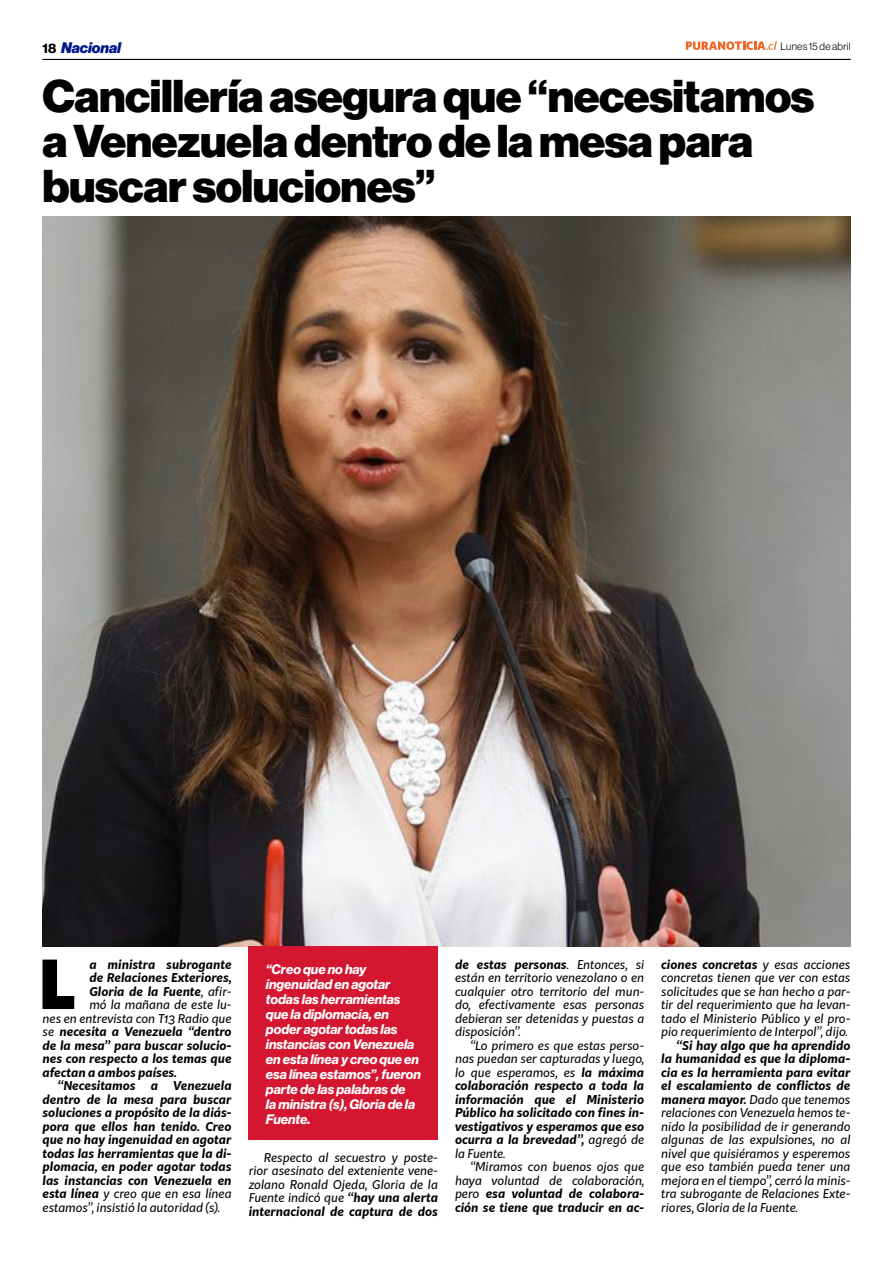
<style>
.page{position:relative;width:893px;height:1263px;background:#fff}
.page>*{position:absolute;margin:0;border:0;box-sizing:border-box;transform-origin:0 0}
.t1{font:900 66.3px "Kit Sans";color:#000}
.t2{font:45px/45px "N Haas Grotesk DS Pro 95 Blk";letter-spacing:-.01em;color:#000}
.t3{font:15px "N Haas Grotesk DS Pro 96 Blk It";color:#00178a}
.t4{font:13.5px/15px "N Haas Grotesk DS Pro 76 Bd It";color:#fff}
.t5{font:italic 12px/13.5px "Kit Sans";color:#000;text-align:justify}
.t6{font:italic 700 12px/13.5px "Kit Sans";color:#000;text-align:justify}
.t7{font:10.5px "N Haas Grotesk DS Pro 45 Lt";letter-spacing:.015em;color:#000}
.s1{font-family:"N Haas Grotesk DS Pro 75 Bd";font-size:13.5px;color:#000}
.s2{font-weight:400}
.s3{font-weight:700}
</style>
<div class="page">
<hr style="left:43px;top:59px;width:807px;height:1px;background:#000">
<svg style="left:686px;top:41px;width:91px;height:9px"></svg>
<img style="left:43px;top:216px;width:807px;height:731px">
<div style="left:249px;top:947px;width:189px;height:193px;background:#d41630"></div>
<p class="t3" style="left:43px;top:39px;width:80px"><span class="s1">18</span> Nacional</p>
<p class="t7" style="left:780px;top:40px;width:71px">Lunes 15 de abril</p>
<h2 class="t2" style="left:43px;top:74px;width:773px">Cancillería asegura que “necesitamos a Venezuela dentro de la mesa para buscar soluciones”</h2>
<h1 class="t1" style="left:39px;top:924px;width:39px">L</h1>
<p class="t6" style="left:89px;top:956px;width:144px">a ministra subrogante</p>
<p class="t6" style="left:89px;top:970px;width:144px">de Relaciones Exteriores,</p>
<p class="t6" style="left:89px;top:983px;width:144px">Gloria de la Fuente<span class="s2">, afir-</span></p>
<p class="t5" style="left:89px;top:997px;width:144px">mó la mañana de este lu-</p>
<p class="t5" style="left:43px;top:1011px;width:191px">nes en entrevista con T13 Radio que</p>
<p class="t6" style="left:43px;top:1024px;width:191px"><span class="s2">se</span> necesita a Venezuela “dentro</p>
<p class="t6" style="left:43px;top:1037px;width:191px">de la mesa” para buscar solucio-</p>
<p class="t6" style="left:43px;top:1051px;width:191px">nes con respecto a los temas que</p>
<p class="t6" style="left:43px;top:1064px;width:136px">afectan a ambos países.</p>
<p class="t6" style="left:58px;top:1078px;width:79px">“Necesitamos</p>
<p class="t6" style="left:151px;top:1078px;width:9px">a</p>
<p class="t6" style="left:43px;top:1078px;width:191px;text-indent:131px">Venezuela dentro de la mesa para buscar soluciones a propósito de la diás&shy;pora que ellos han tenido. Creo que no hay ingenuidad en agotar todas las herramientas que la di&shy;plomacia, en poder agotar todas las instancias con Venezuela en esta línea <span class="s2">y creo que en esa línea estamos”, insistió la autoridad (s).</span></p>
<p class="t4" style="left:266px;top:961px;width:157px">“Creo que no hay ingenuidad en agotar todas las herramientas que la diplomacia, en poder agotar todas las instancias con Venezuela en esta línea y creo que en esa línea estamos”, fueron parte de las palabras de<br>la ministra (s), Gloria de la<br>Fuente.</p>
<p class="t5" style="left:249px;top:1150px;width:191px;text-indent:15px">Respecto al secuestro y poste&shy;rior asesinato del exteniente vene&shy;zolano Ronald Ojeda, Gloria de la Fuente indicó que <span class="s3">“hay una alerta internacional de captura de dos</span></p>
<p class="t5" style="left:455px;top:957px;width:191px"><span class="s3">de estas personas</span>. Entonces, si están en territorio venezolano o en cualquier otro territorio del mun&shy;do, efectivamente esas personas debieran ser detenidas y puestas a disposición”.</p>
<p class="t6" style="left:455px;top:1037px;width:191px;text-indent:15px"><span class="s2">“Lo primero es que estas perso&shy;nas puedan ser capturadas y luego, lo que esperamos, es</span> la máxima colaboración respecto a toda la información que el Ministerio Público ha solicitado con fines in&shy;vestigativos y esperamos que eso ocurra a la brevedad”, <span class="s2">agregó de la Fuente.</span></p>
<p class="t5" style="left:455px;top:1159px;width:191px;text-indent:15px">“Miramos con buenos ojos que haya voluntad de colaboración, pero <span class="s3">esa voluntad de colabora&shy;ción se tiene que traducir en ac-</span></p>
<p class="t5" style="left:661px;top:957px;width:191px"><span class="s3">ciones concretas</span> y esas acciones concretas tienen que ver con estas solicitudes que se han hecho a par&shy;tir del requerimiento que ha levan&shy;tado el Ministerio Público y el pro&shy;pio requerimiento de Interpol”, dijo.</p>
<p class="t5" style="left:661px;top:1038px;width:191px;text-indent:15px"><span class="s3">“Si hay algo que ha aprendido la humanidad es que la diploma&shy;cia es la herramienta para evitar el escalamiento de conflictos de manera mayor.</span> Dado que tenemos relaciones con Venezuela hemos te&shy;nido la posibilidad de ir generando algunas de las expulsiones, no al nivel que quisiéramos y esperemos que eso también pueda tener una mejora en el tiempo”, cerró la minis&shy;tra subrogante de Relaciones Exte&shy;riores, Gloria de la Fuente.</p>
</div>
